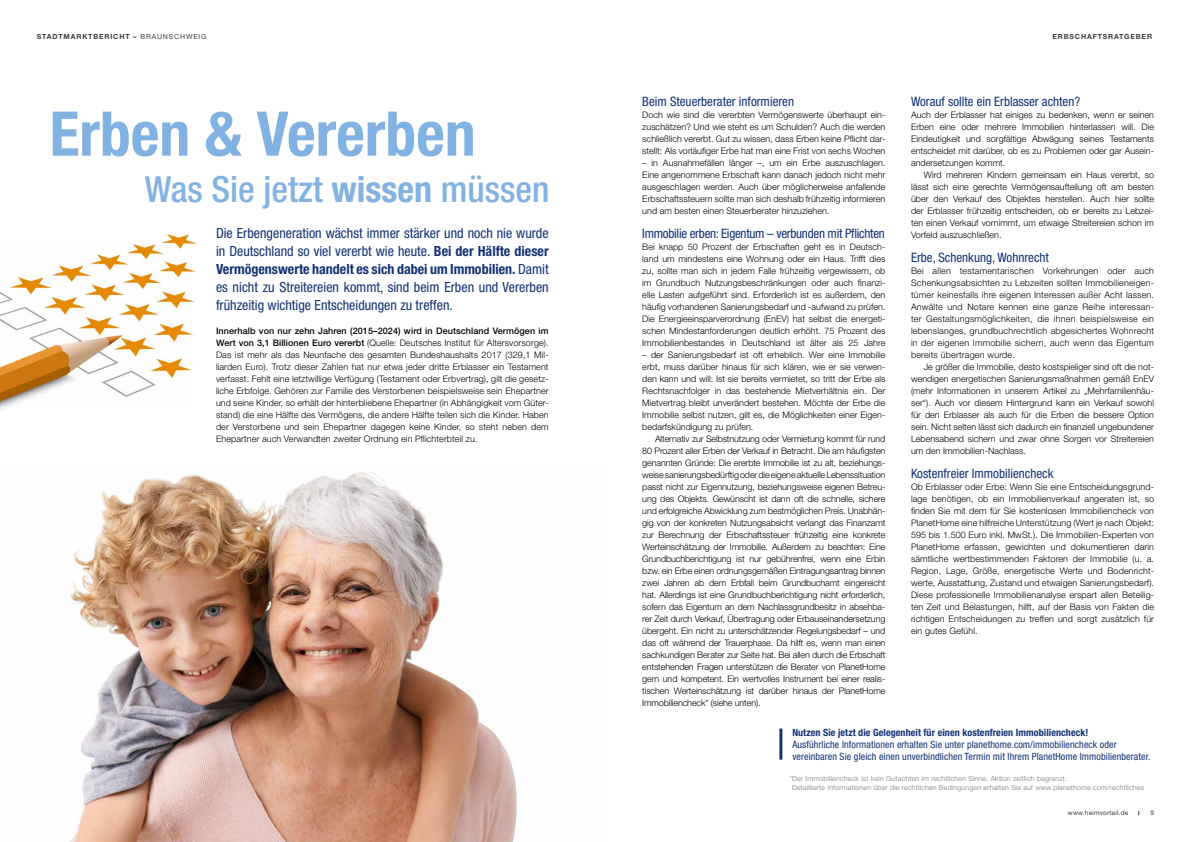
<style>
.page{position:relative;width:1191px;height:842px;background:#fff}
.page>*{position:absolute;margin:0;border:0;box-sizing:border-box;transform-origin:0 0}
.t1{font:700 condensed 61.7px "Helvetica Neue LT Std";color:#81b2e1}
.t2{font:500 condensed 36px "Helvetica Neue LT Std";color:#81b2e1}
.t3{font:condensed 14px/18px "Helvetica Neue LT Std";color:#123274;text-align:justify}
.t4{font:condensed 13px "Helvetica Neue LT Std";color:#123274}
.t5{font:condensed 13px "Helvetica Neue LT Std";letter-spacing:-.02em;color:#123274}
.t6{font:condensed 10px/12px "Helvetica Neue LT Std";letter-spacing:.01em;color:#123274}
.t7{font:700 condensed 10px "Helvetica Neue LT Std";letter-spacing:.01em;color:#123274}
.t8{font:300 9px/12px "Helvetica Neue LT Std";color:#000;text-align:justify}
.t9{font:300 7px/8.4px "Helvetica Neue LT Std";letter-spacing:.03em;color:#797979}
.t10{font:700 7px "Helvetica Neue LT Std";letter-spacing:.12em;color:#3c3c3b}
.t11{font:6.5px "Helvetica Neue LT Std";letter-spacing:.03em;color:#3c3c3b}
.s1{font-weight:400}
.s2{font-weight:700}
.s3{font-weight:500}
</style>
<div class="page">
<img style="left:0;top:235px;width:197px;height:175px">
<img style="left:69px;top:472px;width:448px;height:370px">
<hr style="left:779px;top:729px;width:3px;height:31px;background:#123274">
<p class="t10" style="left:37px;top:32px;width:171px">STADTMARKTBERICHT – <span class="s1">BRAUNSCHWEIG</span></p>
<h1 class="t1" style="left:50px;top:96px;width:427px">Erben &amp; Vererben</h1>
<h2 class="t2" style="left:145px;top:167px;width:406px">Was Sie jetzt <span class="s2">wissen</span> müssen</h2>
<p class="t3" style="left:216px;top:224px;width:334px">Die Erbengeneration wächst immer stärker und noch nie wurde in Deutschland so viel vererbt wie heute. <span class="s2">Bei der Hälfte dieser Vermögenswerte handelt es sich dabei um Immobilien.</span> Damit es nicht zu Streitereien kommt, sind beim Erben und Vererben frühzeitig wichtige Entscheidungen zu treffen.</p>
<p class="t8" style="left:216px;top:324px;width:334px"><span class="s3">Innerhalb von nur zehn Jahren (2015–2024) wird in Deutschland Vermögen im Wert von 3,1 Billionen Euro vererbt</span> (Quelle: Deutsches Institut für Altersvorsorge).<br>Das ist mehr als das Neunfache des gesamten Bundeshaushalts 2017 (329,1 Mil&shy;liarden Euro). Trotz dieser Zahlen hat nur etwa jeder dritte Erblasser ein Testament verfasst. Fehlt eine letztwillige Verfügung (Testament oder Erbvertrag), gilt die gesetz&shy;liche Erbfolge. Gehören zur Familie des Verstorbenen beispielsweise sein Ehepartner und seine Kinder, so erhält der hinterbliebene Ehepartner (in Abhängigkeit vom Güter&shy;stand) die eine Hälfte des Vermögens, die andere Hälfte teilen sich die Kinder. Haben der Verstorbene und sein Ehepartner dagegen keine Kinder, so steht neben dem Ehepartner auch Verwandten zweiter Ordnung ein Pflichterbteil zu.</p>
<h3 class="t4" style="left:642px;top:93px;width:153px">Beim Steuerberater informieren</h3>
<p class="t8" style="left:642px;top:108px;width:245px">Doch wie sind die vererbten Vermögenswerte überhaupt ein&shy;zuschätzen? Und wie steht es um Schulden? Auch die werden schließlich vererbt. Gut zu wissen, dass Erben keine Pflicht dar&shy;stellt: Als vorläufiger Erbe hat man eine Frist von sechs Wochen</p>
<p class="t8" style="left:642px;top:156px;width:245px">– in Ausnahmefällen länger –, um ein Erbe auszuschlagen.<br>Eine angenommene Erbschaft kann danach jedoch nicht mehr ausgeschlagen werden. Auch über möglicherweise anfallende Erbschaftssteuern sollte man sich deshalb frühzeitig informieren und am besten einen Steuerberater hinzuziehen.</p>
<h3 class="t5" style="left:642px;top:225px;width:244px">Immobilie erben: Eigentum – verbunden mit Pflichten</h3>
<p class="t8" style="left:642px;top:240px;width:245px">Bei knapp 50 Prozent der Erbschaften geht es in Deutsch&shy;land um mindestens eine Wohnung oder ein Haus. Trifft dies zu, sollte man sich in jedem Falle frühzeitig vergewissern, ob im Grundbuch Nutzungsbeschränkungen oder auch finanzi&shy;elle Lasten aufgeführt sind. Erforderlich ist es außerdem, den häufig vorhandenen Sanierungsbedarf und -aufwand zu prüfen.<br>Die Energieeinsparverordnung (EnEV) hat selbst die energeti&shy;schen Mindestanforderungen deutlich erhöht. 75 Prozent des Immobilienbestandes in Deutschland ist älter als 25 Jahre</p>
<p class="t8" style="left:642px;top:348px;width:245px">– der Sanierungsbedarf ist oft erheblich. Wer eine Immobilie erbt, muss darüber hinaus für sich klären, wie er sie verwen&shy;den kann und will: Ist sie bereits vermietet, so tritt der Erbe als Rechtsnachfolger in das bestehende Mietverhältnis ein. Der Mietvertrag bleibt unverändert bestehen. Möchte der Erbe die Immobilie selbst nutzen, gilt es, die Möglichkeiten einer Eigen&shy;bedarfskündigung zu prüfen.</p>
<p class="t8" style="left:642px;top:432px;width:245px;text-indent:13px">Alternativ zur Selbstnutzung oder Vermietung kommt für rund 80 Prozent aller Erben der Verkauf in Betracht. Die am häufigsten genannten Gründe: Die ererbte Immobilie ist zu alt, beziehungs&shy;weise sanierungsbedürftig oder die eigene aktuelle Lebenssituation passt nicht zur Eigennutzung, beziehungsweise eigenen Betreu&shy;ung des Objekts. Gewünscht ist dann oft die schnelle, sichere und erfolgreiche Abwicklung zum bestmöglichen Preis. Unabhän&shy;gig von der konkreten Nutzungsabsicht verlangt das Finanzamt zur Berechnung der Erbschaftssteuer frühzeitig eine konkrete Werteinschätzung der Immobilie. Außerdem zu beachten: Eine Grundbuchberichtigung ist nur gebührenfrei, wenn eine Erbin bzw. ein Erbe einen ordnungsgemäßen Eintragungsantrag binnen zwei Jahren ab dem Erbfall beim Grundbuchamt eingereicht hat. Allerdings ist eine Grundbuchberichtigung nicht erforderlich, sofern das Eigentum an dem Nachlassgrundbesitz in absehba&shy;rer Zeit durch Verkauf, Übertragung oder Erbauseinandersetzung übergeht. Ein nicht zu unterschätzender Regelungsbedarf – und das oft während der Trauerphase. Da hilft es, wenn man einen sachkundigen Berater zur Seite hat. Bei allen durch die Erbschaft entstehenden Fragen unterstützen die Berater von PlanetHome gern und kompetent. Ein wertvolles Instrument bei einer realis&shy;tischen Werteinschätzung ist darüber hinaus der PlanetHome Immobiliencheck* (siehe unten).</p>
<p class="t10" style="left:1052px;top:32px;width:101px">ERBSCHAFTSRATGEBER</p>
<h3 class="t4" style="left:911px;top:93px;width:171px">Worauf sollte ein Erblasser achten?</h3>
<p class="t8" style="left:911px;top:108px;width:245px">Auch der Erblasser hat einiges zu bedenken, wenn er seinen Erben eine oder mehrere Immobilien hinterlassen will. Die Eindeutigkeit und sorgfältige Abwägung seines Testaments entscheidet mit darüber, ob es zu Problemen oder gar Ausein&shy;andersetzungen kommt.</p>
<p class="t8" style="left:911px;top:168px;width:245px;text-indent:13px">Wird mehreren Kindern gemeinsam ein Haus vererbt, so lässt sich eine gerechte Vermögensaufteilung oft am besten über den Verkauf des Objektes herstellen. Auch hier sollte der Erblasser frühzeitig entscheiden, ob er bereits zu Lebzei&shy;ten einen Verkauf vornimmt, um etwaige Streitereien schon im Vorfeld auszuschließen.</p>
<h3 class="t4" style="left:911px;top:249px;width:139px">Erbe, Schenkung, Wohnrecht</h3>
<p class="t8" style="left:911px;top:264px;width:245px">Bei allen testamentarischen Vorkehrungen oder auch Schenkungsabsichten zu Lebzeiten sollten Immobilieneigen&shy;tümer keinesfalls ihre eigenen Interessen außer Acht lassen.<br>Anwälte und Notare kennen eine ganze Reihe interessan&shy;ter Gestaltungsmöglichkeiten, die ihnen beispielsweise ein lebenslanges, grundbuchrechtlich abgesichertes Wohnrecht in der eigenen Immobilie sichern, auch wenn das Eigentum bereits übertragen wurde.</p>
<p class="t8" style="left:911px;top:360px;width:245px;text-indent:13px">Je größer die Immobilie, desto kostspieliger sind oft die not&shy;wendigen energetischen Sanierungsmaßnahmen gemäß EnEV (mehr Informationen in unserem Artikel zu „Mehrfamilienhäu&shy;ser“). Auch vor diesem Hintergrund kann ein Verkauf sowohl für den Erblasser als auch für die Erben die bessere Option sein. Nicht selten lässt sich dadurch ein finanziell ungebundener Lebensabend sichern und zwar ohne Sorgen vor Streitereien um den Immobilien-Nachlass.</p>
<h3 class="t4" style="left:911px;top:465px;width:144px">Kostenfreier Immobiliencheck</h3>
<p class="t8" style="left:911px;top:480px;width:245px">Ob Erblasser oder Erbe: Wenn Sie eine Entscheidungsgrund&shy;lage benötigen, ob ein Immobilienverkauf angeraten ist, so finden Sie mit dem für Sie kostenlosen Immobiliencheck von PlanetHome eine hilfreiche Unterstützung (Wert je nach Objekt:<br>595 bis 1.500 Euro inkl. MwSt.). Die Immobilien-Experten von PlanetHome erfassen, gewichten und dokumentieren darin sämtliche wertbestimmenden Faktoren der Immobilie (u. a.<br>Region, Lage, Größe, energetische Werte und Bodenricht&shy;werte, Ausstattung, Zustand und etwaigen Sanierungsbedarf).<br>Diese professionelle Immobilienanalyse erspart allen Beteilig&shy;ten Zeit und Belastungen, hilft, auf der Basis von Fakten die richtigen Entscheidungen zu treffen und sorgt zusätzlich für ein gutes Gefühl.</p>
<p class="t7" style="left:792px;top:726px;width:298px">Nutzen Sie jetzt die Gelegenheit für einen kostenfreien Immobiliencheck!</p>
<p class="t6" style="left:792px;top:738px;width:359px">Ausführliche Informationen erhalten Sie unter planethome.com/immobiliencheck oder vereinbaren Sie gleich einen unverbindlichen Termin mit Ihrem PlanetHome Immobilienberater.</p>
<p class="t9" style="left:792px;top:774px;width:353px;text-indent:-3px">*Der Immobiliencheck ist kein Gutachten im rechtlichen Sinne. Aktion zeitlich begrenzt.<br>Detaillierte Informationen über die rechtlichen Bedingungen erhalten Sie auf www.planethome.com/rechtliches</p>
<p class="t11" style="left:1068px;top:809px;width:62px">www.heimvorteil.de</p>
<p class="t11" style="left:1150px;top:809px;width:5px">9</p>
</div>
